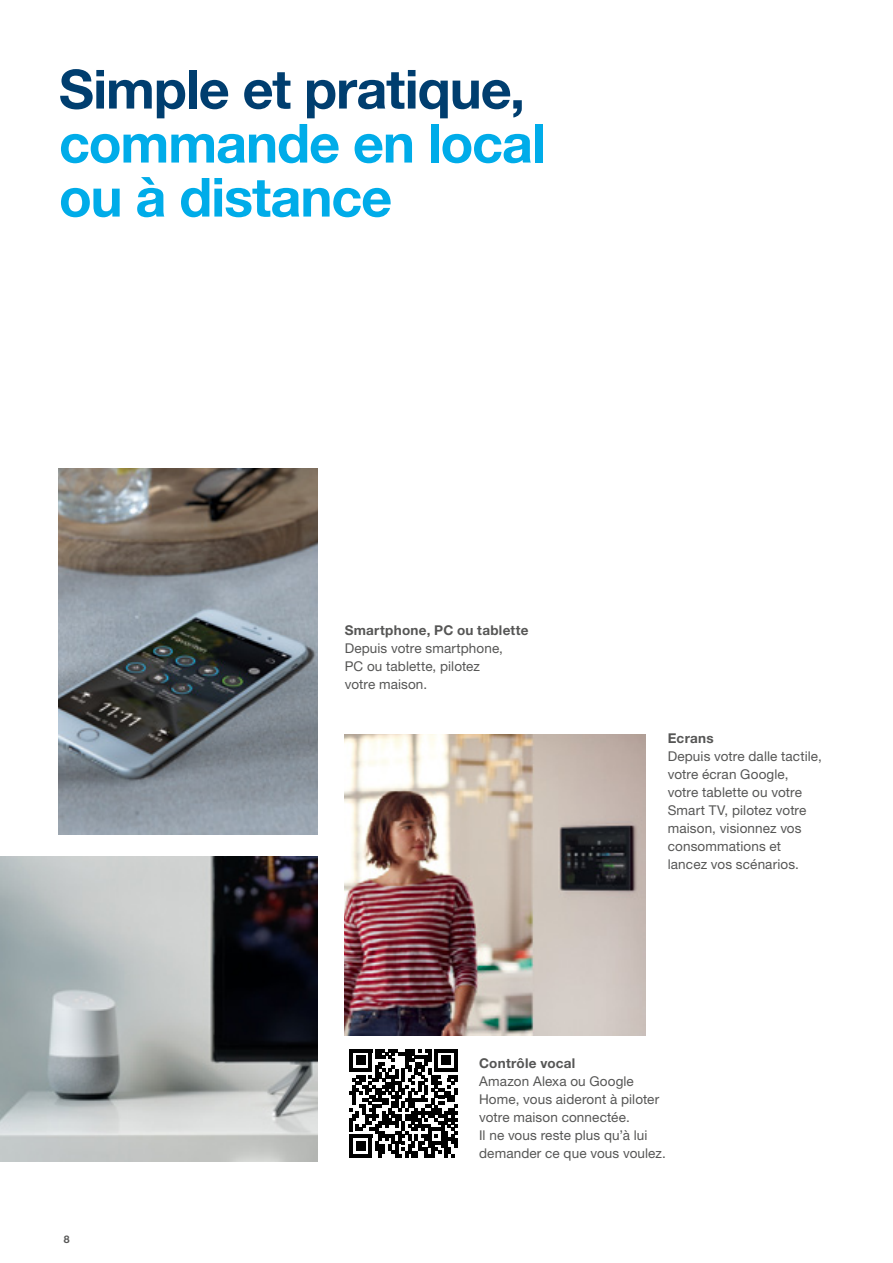
<style>
.page{position:relative;width:893px;height:1263px;background:#fff}
.page>*{position:absolute;margin:0;border:0;box-sizing:border-box;transform-origin:0 0}
.t1{font:700 54px/54px "Helvetica Neue LTW1 G";letter-spacing:-.02em;color:#00ace9}
.t2{font:700 54px "Helvetica Neue LTW1 G";letter-spacing:-.02em;color:#003e6f}
.t3{font:13.5px/18px "Helvetica Neue LTW1 G";letter-spacing:.01em;color:#565655}
.t4{font:700 13.5px "Helvetica Neue LTW1 G";letter-spacing:.02em;color:#565655}
.t5{font:700 10.5px "Helvetica Neue LTW1 G";color:#565655}
</style>
<div class="page">
<img style="left:345px;top:734px;width:300px;height:301px">
<img style="left:0;top:857px;width:318px;height:305px">
<img style="left:59px;top:469px;width:259px;height:365px">
<svg style="left:349px;top:1049px;width:109px;height:108px"></svg>
<h1 class="t2" style="left:59px;top:56px;width:468px">Simple et pratique,</h1>
<h1 class="t1" style="left:59px;top:116px;width:488px">commande en local ou à distance</h1>
<p class="t4" style="left:345px;top:622px;width:185px">Smartphone, PC ou tablette</p>
<p class="t3" style="left:345px;top:639px;width:160px">Depuis votre smartphone,<br>PC ou tablette, pilotez votre maison.</p>
<p class="t4" style="left:668px;top:730px;width:48px">Ecrans</p>
<p class="t3" style="left:668px;top:747px;width:156px">Depuis votre dalle tactile, votre écran Google, votre tablette ou votre<br>Smart TV, pilotez votre maison, visionnez vos consommations et lancez vos scénarios.</p>
<p class="t5" style="left:64px;top:1233px;width:7px">8</p>
<p class="t4" style="left:479px;top:1054px;width:98px">Contrôle vocal</p>
<p class="t3" style="left:479px;top:1072px;width:188px">Amazon Alexa ou Google<br>Home, vous aideront à piloter votre maison connectée.<br>Il ne vous reste plus qu’à lui demander ce que vous voulez.</p>
</div>
